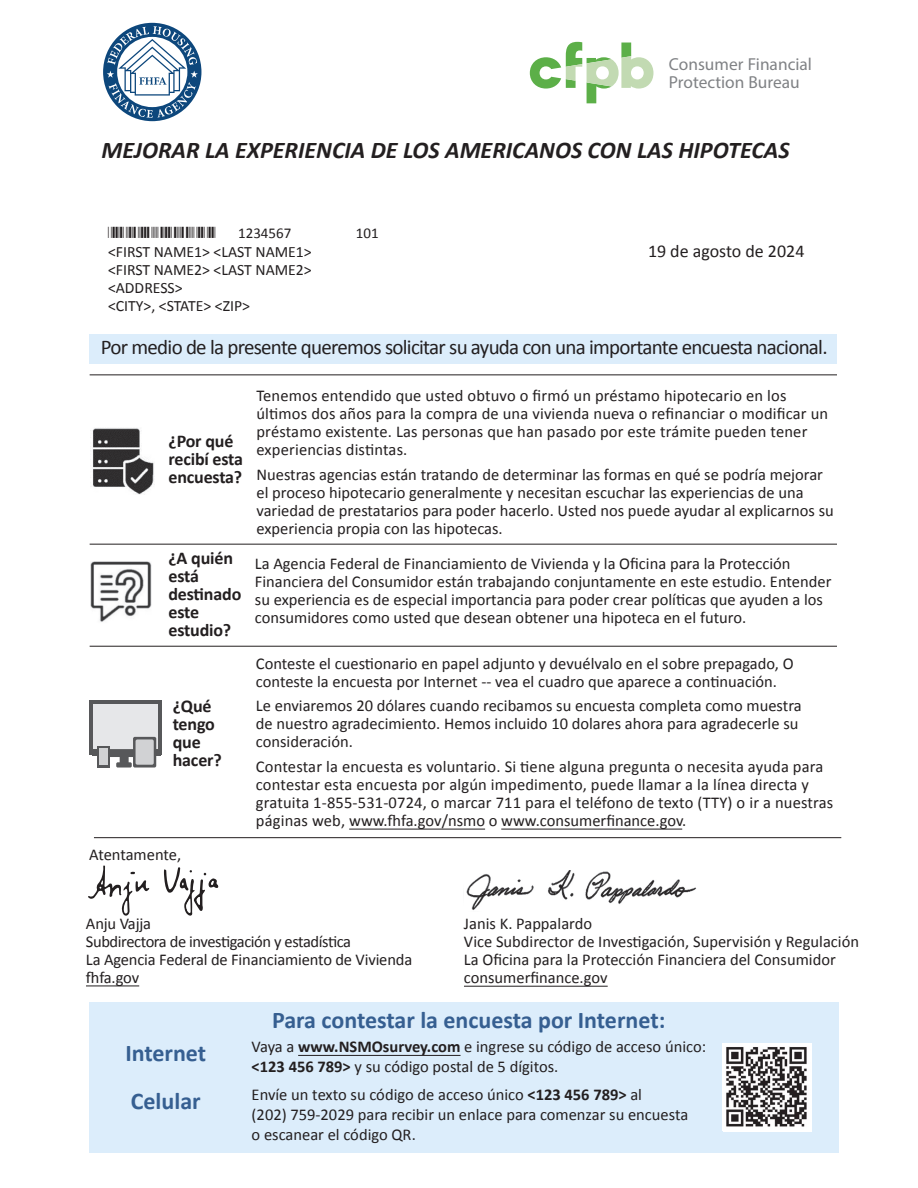
<style>
.page{position:relative;width:918px;height:1188px;background:#fff}
.page>*{position:absolute;margin:0;border:0;box-sizing:border-box;transform-origin:0 0}
.t1{font:700 24px/48.2px "Calibri";color:#365f91}
.t2{font:italic 700 24px "Calibri";color:#231f20}
.t3{font:21px "Calibri";letter-spacing:-.035em;color:#231f20}
.t4{font:700 18px/18px "Calibri";letter-spacing:-.01em;color:#231f20}
.t5{font:18px "Calibri";color:#231f20}
.t6{font:500 17.4px/17.5px "Avenir Next";color:#808285}
.t7{font:16.5px/18px "Calibri";color:#231f20}
.t8{font:15.75px/18px "Calibri";color:#231f20}
.t9{font:15px "Calibri";color:#231f20}
.t10{font:15px "ID Automation C39 XS";color:#231f20}
.s1{font-weight:700}
</style>
<div class="page">
<svg style="left:103px;top:23px;width:98px;height:98px"></svg>
<svg style="left:530px;top:42px;width:123px;height:61px"></svg>
<div style="left:90px;top:334px;width:747px;height:29px;background:#dcedfb"></div>
<div style="left:89px;top:1003px;width:749px;height:150px;background:#dcedfb"></div>
<img style="left:92px;top:428px;width:62px;height:67px">
<img style="left:91px;top:562px;width:61px;height:60px">
<hr style="left:90px;top:544px;width:747px;height:1px;background:#231f20">
<hr style="left:90px;top:374px;width:747px;height:1px;background:#231f20">
<hr style="left:90px;top:646px;width:747px;height:1px;background:#231f20">
<hr style="left:94px;top:837px;width:747px;height:1px;background:#231f20">
<hr style="left:349px;top:829px;width:136px;height:1px;background:#231f20">
<hr style="left:501px;top:829px;width:181px;height:1px;background:#231f20">
<hr style="left:86px;top:986px;width:53px;height:1px;background:#231f20">
<hr style="left:298px;top:1055px;width:163px;height:1px;background:#231f20">
<hr style="left:464px;top:986px;width:144px;height:1px;background:#231f20">
<img style="left:466px;top:870px;width:230px;height:40px">
<div style="left:723px;top:1043px;width:89px;height:89px;background:#fff"></div>
<img style="left:726px;top:1046px;width:81px;height:81px">
<div style="left:91px;top:702px;width:69px;height:53px;background:#e6e7e9"></div>
<hr style="left:90px;top:700px;width:3px;height:55px;background:#57585a">
<hr style="left:90px;top:700px;width:71px;height:3px;background:#57585a">
<hr style="left:158px;top:700px;width:3px;height:55px;background:#57585a">
<svg style="left:133px;top:737px;width:23px;height:31px"></svg>
<div style="left:136px;top:739px;width:18px;height:26px;background:#d1d2d4;border-radius:2px"></div>
<div style="left:92px;top:749px;width:7px;height:6px;background:#57585a"></div>
<svg style="left:155px;top:749px;width:3px;height:6px"></svg>
<hr style="left:97px;top:746px;width:2px;height:21px;background:#57585a">
<svg style="left:98px;top:746px;width:37px;height:22px"></svg>
<svg style="left:88px;top:865px;width:62px;height:51px"></svg>
<svg style="left:164px;top:867px;width:54px;height:49px"></svg>
<p class="t6" style="left:669px;top:55px;width:144px">Consumer Financial<br>Protection Bureau</p>
<h1 class="t2" style="left:101px;top:135px;width:690px">MEJORAR LA EXPERIENCIA DE LOS AMERICANOS CON LAS HIPOTECAS</h1>
<p class="t10" style="left:108px;top:227px;width:109px">*1234567*</p>
<p class="t9" style="left:238px;top:223px;width:55px">1234567</p>
<p class="t9" style="left:356px;top:223px;width:24px">101</p>
<p class="t8" style="left:108px;top:242px;width:205px">&lt;FIRST NAME1&gt; &lt;LAST NAME1&gt;</p>
<p class="t5" style="left:648px;top:240px;width:158px">19 de agosto de 2024</p>
<p class="t8" style="left:108px;top:260px;width:205px">&lt;FIRST NAME2&gt; &lt;LAST NAME2&gt; &lt;ADDRESS&gt;<br>&lt;CITY&gt;, &lt;STATE&gt; &lt;ZIP&gt;</p>
<p class="t3" style="left:101px;top:334px;width:728px">Por medio de la presente queremos solicitar su ayuda con una importante encuesta nacional.</p>
<p class="t4" style="left:169px;top:432px;width:76px">¿Por qué recibí esta encuesta?</p>
<p class="t4" style="left:168px;top:549px;width:74px">¿A quién está destinado este estudio?</p>
<p class="t4" style="left:173px;top:697px;width:50px">¿Qué tengo que hacer?</p>
<p class="t7" style="left:89px;top:845px;width:94px">Atentamente,</p>
<p class="t7" style="left:256px;top:386px;width:573px">Tenemos entendido que usted obtuvo o firmó un préstamo hipotecario en los últimos dos años para la compra de una vivienda nueva o refinanciar o modificar un préstamo existente. Las personas que han pasado por este trámite pueden tener experiencias distintas.</p>
<p class="t7" style="left:256px;top:464px;width:579px">Nuestras agencias están tratando de determinar las formas en qué se podría mejorar el proceso hipotecario generalmente y necesitan escuchar las experiencias de una variedad de prestatarios para poder hacerlo. Usted nos puede ayudar al explicarnos su experiencia propia con las hipotecas.</p>
<p class="t7" style="left:255px;top:554px;width:578px">La Agencia Federal de Financiamiento de Vivienda y la Oficina para la Protección Financiera del Consumidor están trabajando conjuntamente en este estudio. Entender su experiencia es de especial importancia para poder crear políticas que ayuden a los consumidores como usted que desean obtener una hipoteca en el futuro.</p>
<p class="t7" style="left:256px;top:653px;width:539px">Conteste el cuestionario en papel adjunto y devuélvalo en el sobre prepagado, O conteste la encuesta por Internet -- vea el cuadro que aparece a continuación.</p>
<p class="t7" style="left:256px;top:696px;width:547px">Le enviaremos 20 dólares cuando recibamos su encuesta completa como muestra de nuestro agradecimiento. Hemos incluido 10 dolares ahora para agradecerle su consideración.</p>
<p class="t7" style="left:256px;top:757px;width:579px">Contestar la encuesta es voluntario. Si tiene alguna pregunta o necesita ayuda para contestar esta encuesta por algún impedimento, puede llamar a la línea directa y gratuita 1-855-531-0724, o marcar 711 para el teléfono de texto (TTY) o ir a nuestras páginas web, www.fhfa.gov/nsmo o www.consumerfinance.gov.</p>
<p class="t7" style="left:464px;top:914px;width:397px">Janis K. Pappalardo<br>Vice Subdirector de Investigación, Supervisión y Regulación La Oficina para la Protección Financiera del Consumidor consumerfinance.gov</p>
<p class="t7" style="left:86px;top:914px;width:328px">Anju Vajja<br>Subdirectora de investigación y estadística<br>La Agencia Federal de Financiamiento de Vivienda fhfa.gov</p>
<h1 class="t1" style="left:272px;top:996px;width:395px">Para contestar la encuesta por Internet:</h1>
<p class="t7" style="left:252px;top:1036px;width:456px;line-height:19.8px">Vaya a <span class="s1">www.NSMOsurvey.com</span> e ingrese su código de acceso único: <span class="s1">&lt;123 456 789&gt;</span> y su código postal de 5 dígitos.</p>
<p class="t7" style="left:252px;top:1084px;width:438px;line-height:19.8px">Envíe un texto su código de acceso único <span class="s1">&lt;123 456 789&gt;</span> al<br>(202) 759-2029 para recibir un enlace para comenzar su encuesta o escanear el código QR.</p>
<h1 class="t1" style="left:125px;top:1029px;width:82px">Internet<br>Celular</h1>
</div>
